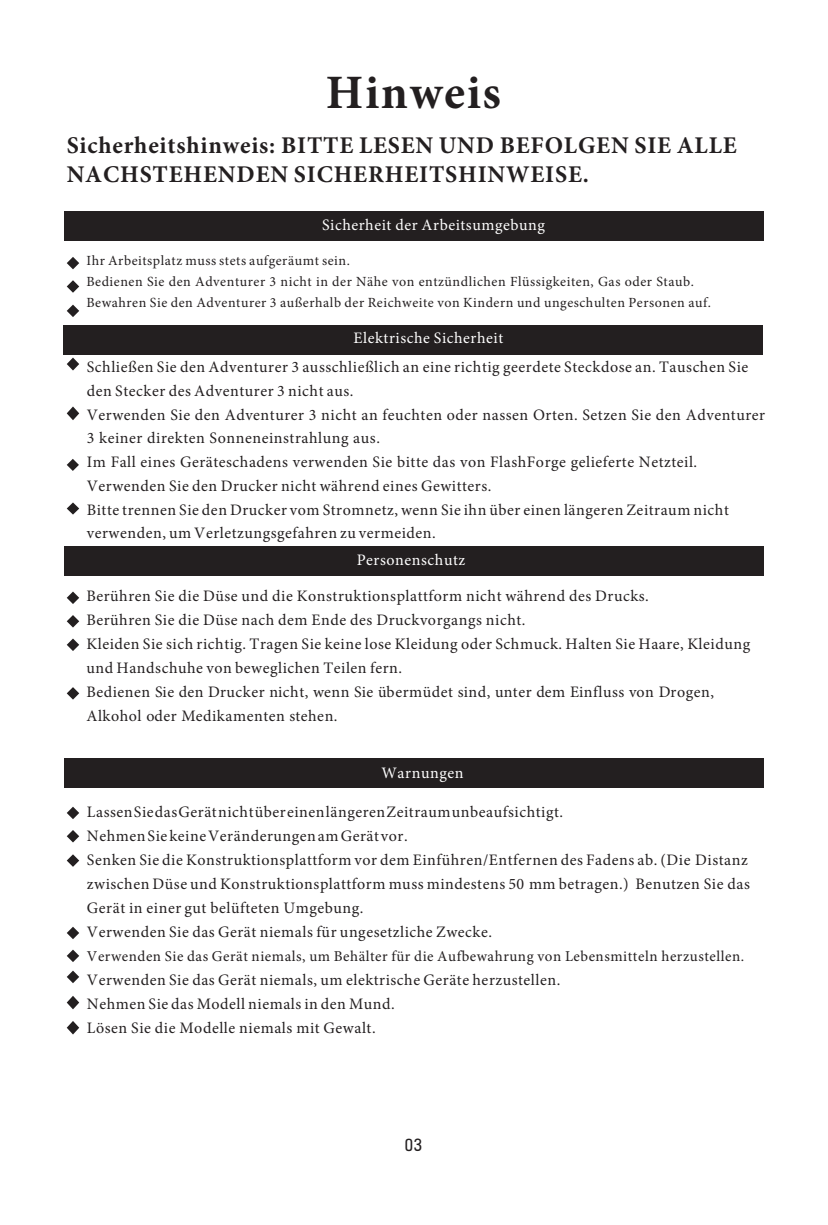
<style>
.page{position:relative;width:828px;height:1225px;background:#fff}
.page>*{position:absolute;margin:0;border:0;box-sizing:border-box;transform-origin:0 0}
.t1{font:700 48px "Minion Pro";letter-spacing:.035em;color:#231f20}
.t2{font:700 24px/28.8px "Minion Pro";letter-spacing:.035em;color:#231f20}
.t3{font:16px/24px "Minion Pro";letter-spacing:.035em;color:#231f20}
.t4{font:16px "Minion Pro";letter-spacing:.035em;color:#fff}
.t5{font:16px "Kelson Sans";color:#231f20}
.t6{font:15px "Minion Pro";letter-spacing:.035em;color:#231f20}
.t7{font:14px/21px "Minion Pro";letter-spacing:.04em;color:#231f20}
</style>
<div class="page">
<div style="left:64px;top:211px;width:700px;height:29px;background:#231f20"></div>
<svg style="left:67px;top:257px;width:12px;height:12px"></svg>
<svg style="left:67px;top:280px;width:12px;height:13px"></svg>
<svg style="left:67px;top:305px;width:12px;height:12px"></svg>
<div style="left:63px;top:325px;width:700px;height:30px;background:#231f20"></div>
<svg style="left:67px;top:357px;width:12px;height:13px"></svg>
<svg style="left:67px;top:406px;width:12px;height:14px"></svg>
<svg style="left:67px;top:502px;width:12px;height:12px"></svg>
<div style="left:64px;top:546px;width:700px;height:29px;background:#231f20"></div>
<svg style="left:67px;top:591px;width:12px;height:13px"></svg>
<svg style="left:67px;top:638px;width:12px;height:13px"></svg>
<svg style="left:67px;top:615px;width:12px;height:12px"></svg>
<svg style="left:67px;top:687px;width:12px;height:12px"></svg>
<div style="left:64px;top:758px;width:700px;height:30px;background:#231f20"></div>
<svg style="left:67px;top:830px;width:12px;height:12px"></svg>
<svg style="left:67px;top:854px;width:12px;height:13px"></svg>
<svg style="left:67px;top:927px;width:12px;height:12px"></svg>
<svg style="left:67px;top:949px;width:12px;height:13px"></svg>
<svg style="left:67px;top:970px;width:12px;height:13px"></svg>
<svg style="left:67px;top:996px;width:12px;height:13px"></svg>
<svg style="left:67px;top:806px;width:12px;height:13px"></svg>
<svg style="left:67px;top:459px;width:12px;height:12px"></svg>
<svg style="left:67px;top:1021px;width:12px;height:13px"></svg>
<h1 class="t1" style="left:326px;top:59px;width:177px">Hinweis</h1>
<h2 class="t2" style="left:67px;top:131px;width:671px">Sicherheitshinweis: BITTE LESEN UND BEFOLGEN SIE ALLE<br>NACHSTEHENDEN SICHERHEITSHINWEISE.</h2>
<p class="t4" style="left:322px;top:215px;width:224px">Sicherheit der Arbeitsumgebung</p>
<p class="t7" style="left:86px;top:250px;width:626px">Ihr Arbeitsplatz muss stets aufgeräumt sein.<br>Bedienen Sie den Adventurer 3 nicht in der Nähe von entzündlichen Flüssigkeiten, Gas oder Staub.<br>Bewahren Sie den Adventurer 3 außerhalb der Reichweite von Kindern und ungeschulten Personen auf.</p>
<p class="t4" style="left:353px;top:327px;width:151px">Elektrische Sicherheit</p>
<p class="t3" style="left:87px;top:355px;width:680px">Schließen Sie den Adventurer 3 ausschließlich an eine richtig geerdete Steckdose an. Tauschen Sie den Stecker des Adventurer 3 nicht aus.<br>Verwenden Sie den Adventurer 3 nicht an feuchten oder nassen Orten. Setzen Sie den Adventurer 3 keiner direkten Sonneneinstrahlung aus.<br>Im Fall eines Geräteschadens verwenden Sie bitte das von FlashForge gelieferte Netzteil.<br>Verwenden Sie den Drucker nicht während eines Gewitters.<br>Bitte trennen Sie den Drucker vom Stromnetz, wenn Sie ihn über einen längeren Zeitraum nicht verwenden, um Verletzungsgefahren zu vermeiden.</p>
<p class="t4" style="left:357px;top:549px;width:110px">Personenschutz</p>
<p class="t3" style="left:86px;top:584px;width:665px">Berühren Sie die Düse und die Konstruktionsplattform nicht während des Drucks.<br>Berühren Sie die Düse nach dem Ende des Druckvorgangs nicht.<br>Kleiden Sie sich richtig. Tragen Sie keine lose Kleidung oder Schmuck. Halten Sie Haare, Kleidung und Handschuhe von beweglichen Teilen fern.<br>Bedienen Sie den Drucker nicht, wenn Sie übermüdet sind, unter dem Einfluss von Drogen, Alkohol oder Medikamenten stehen.</p>
<p class="t4" style="left:381px;top:762px;width:83px">Warnungen</p>
<p class="t3" style="left:87px;top:800px;width:664px">LassenSiedasGerätnichtübereinenlängerenZeitraumunbeaufsichtigt.<br>NehmenSiekeineVeränderungenamGerätvor.<br>Senken Sie die Konstruktionsplattform vor dem Einführen/Entfernen des Fadens ab. (Die Distanz zwischen Düse und Konstruktionsplattform muss mindestens 50 mm betragen.) Benutzen Sie das Gerät in einer gut belüfteten Umgebung.<br>Verwenden Sie das Gerät niemals für ungesetzliche Zwecke.</p>
<p class="t6" style="left:87px;top:946px;width:659px">Verwenden Sie das Gerät niemals, um Behälter für die Aufbewahrung von Lebensmitteln herzustellen.</p>
<p class="t3" style="left:87px;top:968px;width:475px">Verwenden Sie das Gerät niemals, um elektrische Geräte herzustellen.<br>Nehmen Sie das Modell niemals in den Mund.<br>Lösen Sie die Modelle niemals mit Gewalt.</p>
<p class="t5" style="left:405px;top:1135px;width:19px">03</p>
</div>
